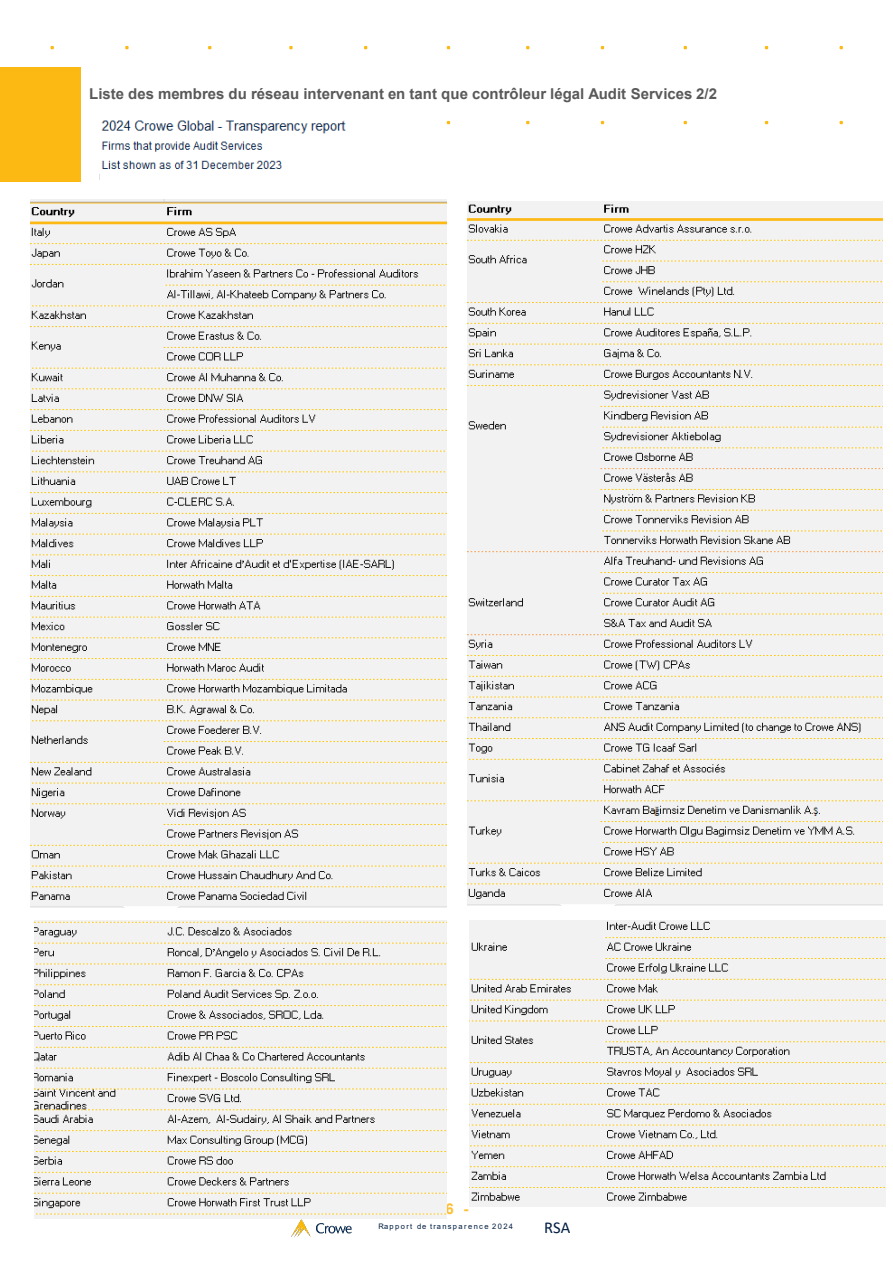
<style>
.page{position:relative;width:893px;height:1264px;background:#fff}
.page>*{position:absolute;margin:0;border:0;box-sizing:border-box;transform-origin:0 0}
.t1{font:16.5px "Calibri";color:#011e41}
.t2{font:700 15px "Arial";color:#595959}
.t3{font:700 15px "Arial";color:#febf32}
.t4{font:7.5px "Arial";letter-spacing:.18em;color:#011e41}
</style>
<div class="page">
<img style="left:290px;top:1217px;width:62px;height:20px">
<svg style="left:125px;top:46px;width:4px;height:3px"></svg>
<svg style="left:600px;top:46px;width:4px;height:3px"></svg>
<svg style="left:600px;top:121px;width:4px;height:3px"></svg>
<svg style="left:683px;top:46px;width:4px;height:3px"></svg>
<svg style="left:683px;top:121px;width:4px;height:3px"></svg>
<svg style="left:764px;top:46px;width:4px;height:3px"></svg>
<svg style="left:764px;top:121px;width:4px;height:3px"></svg>
<div style="left:0;top:67px;width:81px;height:115px;background:#fdb913"></div>
<img style="left:30px;top:200px;width:416px;height:707px">
<img style="left:35px;top:920px;width:411px;height:297px">
<img style="left:467px;top:202px;width:415px;height:703px">
<img style="left:469px;top:920px;width:416px;height:285px">
<img style="left:99px;top:120px;width:247px;height:59px">
<h2 class="t2" style="left:89px;top:83px;width:629px">Liste des membres du réseau intervenant en tant que contrôleur légal Audit Services 2/2</h2>
<p class="t3" style="left:424px;top:1197px;width:46px">- 16 -</p>
<p class="t4" style="left:378px;top:1221px;width:136px">Rapport de transparence 2024</p>
<p class="t1" style="left:544px;top:1216px;width:28px">RSA</p>
</div>
